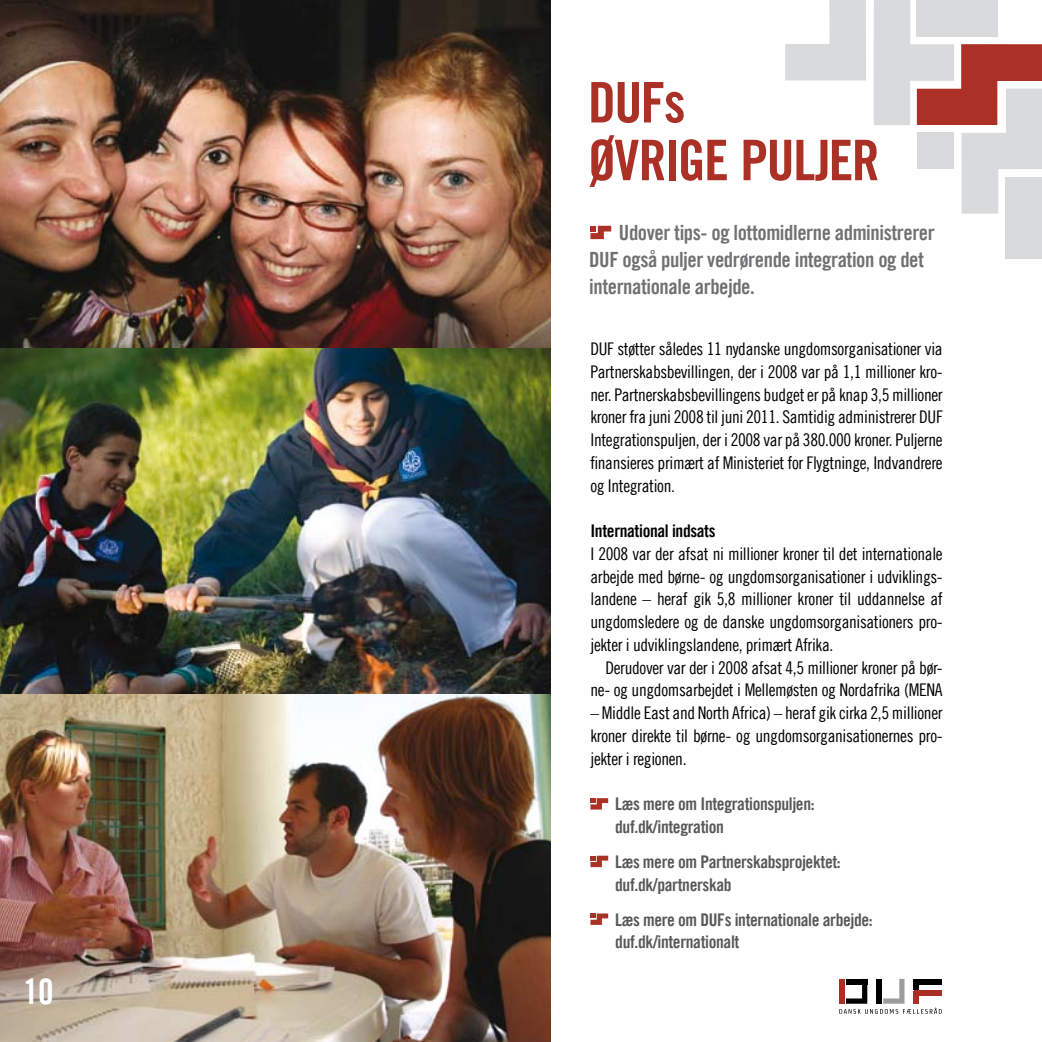
<style>
.page{position:relative;width:1042px;height:1042px;background:#fff}
.page>*{position:absolute;margin:0;border:0;box-sizing:border-box;transform-origin:0 0}
.t1{font:56px/57.8px "Trade Gothic LT Com Bd Cn 20";letter-spacing:-.03em;color:#ab3026}
.t2{font:35px "Trade Gothic LT Com Bd Cn 20";color:#fff}
.t3{font:21px/27.3px "Trade Gothic LT Com Bd Cn 20";letter-spacing:-.02em;color:#707173}
.t4{font:17.5px/22.8px "Trade Gothic LT Com Cn 18";letter-spacing:-.02em;color:#000;text-align:justify}
.t5{font:17.5px/22.8px "Trade Gothic LT Com Bd Cn 20";letter-spacing:-.02em;color:#58585a}
.t6{font:17.5px "Trade Gothic LT Com Bd Cn 20";letter-spacing:-.02em;color:#000}
</style>
<div class="page">
<img style="left:0;top:347px;width:551px;height:347px">
<img style="left:0;top:0;width:551px;height:347px">
<img style="left:0;top:694px;width:551px;height:348px">
<div style="left:914px;top:979px;width:28px;height:5px;background:#000"></div>
<div style="left:914px;top:991px;width:28px;height:5px;background:#a92f26"></div>
<svg style="left:839px;top:979px;width:102px;height:35px"></svg>
<svg style="left:590px;top:226px;width:21px;height:13px"></svg>
<svg style="left:785px;top:0;width:81px;height:80px"></svg>
<div style="left:1005px;top:177px;width:37px;height:81px;background:#d9dadb"></div>
<svg style="left:873px;top:0;width:169px;height:214px"></svg>
<div style="left:917px;top:133px;width:37px;height:36px;background:#d9dadb"></div>
<svg style="left:590px;top:798px;width:18px;height:11px"></svg>
<svg style="left:590px;top:855px;width:18px;height:12px"></svg>
<svg style="left:590px;top:913px;width:18px;height:12px"></svg>
<h2 class="t2" style="left:23px;top:970px;width:32px">10</h2>
<h1 class="t1" style="left:588px;top:73px;width:293px">DUFs<br>øvrige puljer</h1>
<p class="t3" style="left:589px;top:218px;width:347px;text-indent:30px">Udover tips- og lottomidlerne administrerer<br>DUF også puljer vedrørende integration og det internationale arbejde.</p>
<p class="t4" style="left:590px;top:337px;width:354px">DUF støtter således 11 nydanske ungdomsorganisationer via Partnerskabsbevillingen, der i 2008 var på 1,1 millioner kro&shy;ner. Partnerskabsbevillingens budget er på knap 3,5 millioner kroner fra juni 2008 til juni 2011. Samtidig administrerer DUF Integrationspuljen, der i 2008 var på 380.000 kroner. Puljerne finansieres primært af Ministeriet for Flygtninge, Indvandrere og Integration.</p>
<p class="t6" style="left:590px;top:520px;width:127px">International indsats</p>
<p class="t4" style="left:590px;top:542px;width:354px">I 2008 var der afsat ni millioner kroner til det internationale arbejde med børne- og ungdomsorganisationer i udviklings&shy;landene – heraf gik 5,8 millioner kroner til uddannelse af ungdomsledere og de danske ungdomsorganisationers pro&shy;jekter i udviklingslandene, primært Afrika.</p>
<p class="t4" style="left:590px;top:656px;width:354px;text-align:right">Derudover var der i 2008 afsat 4,5 millioner kroner på bør&shy;ne- og ungdomsarbejdet i Mellemøsten og Nordafrika (MENA</p>
<p class="t4" style="left:590px;top:701px;width:354px">– Middle East and North Africa) – heraf gik cirka 2,5 millioner kroner direkte til børne- og ungdomsorganisationernes pro&shy;jekter i regionen.</p>
<p class="t5" style="left:615px;top:792px;width:201px">Læs mere om Integrationspuljen: duf.dk/integration</p>
<p class="t5" style="left:615px;top:850px;width:227px">Læs mere om Partnerskabsprojektet: duf.dk/partnerskab</p>
<p class="t5" style="left:615px;top:908px;width:259px">Læs mere om DUFs internationale arbejde: duf.dk/internationalt</p>
</div>
